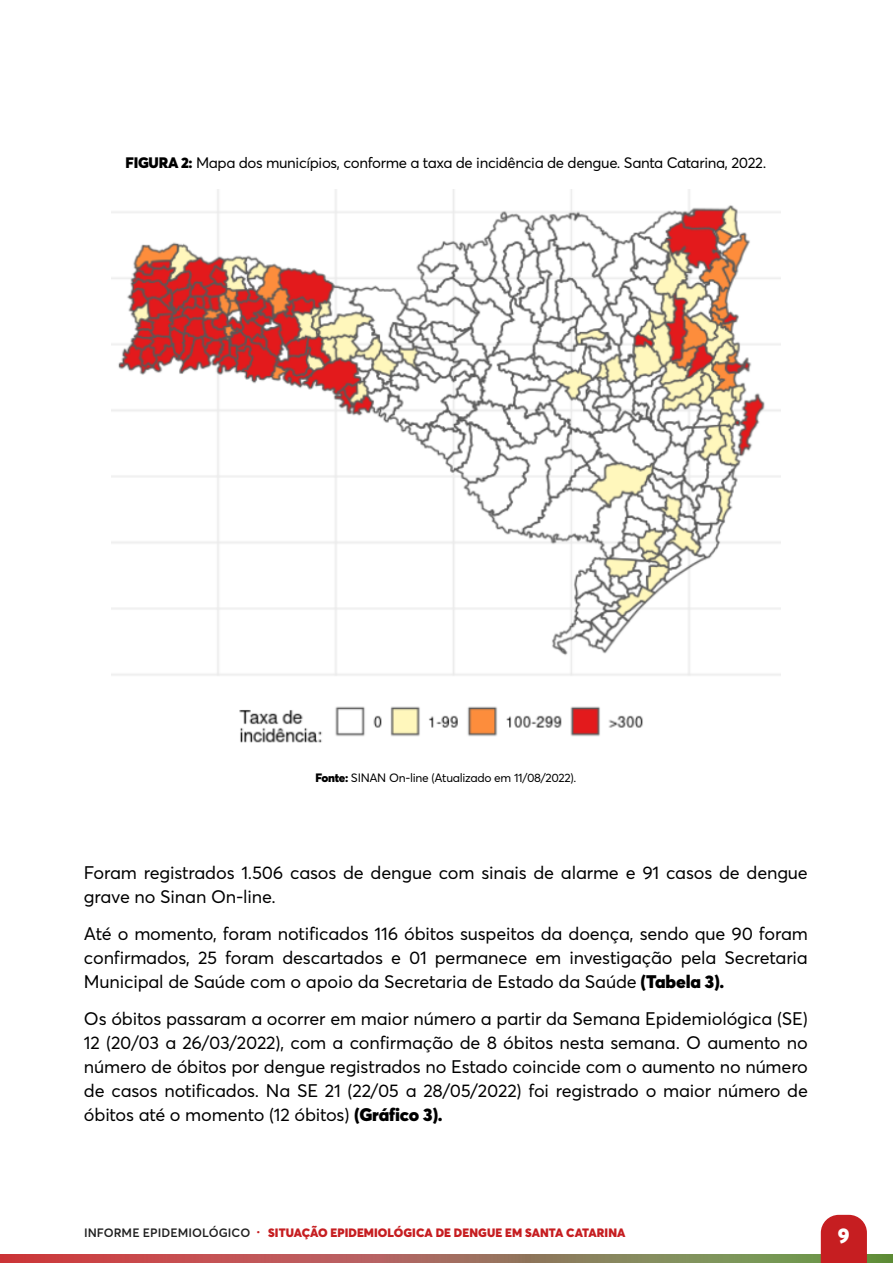
<style>
.page{position:relative;width:893px;height:1263px;background:#fff}
.page>*{position:absolute;margin:0;border:0;box-sizing:border-box;transform-origin:0 0}
.t1{font:900 21px "Averta";color:#fff}
.t2{font:18px/24px "Averta";letter-spacing:-.01em;color:#000;text-align:justify}
.t3{font:15px "Averta";letter-spacing:-.025em;color:#000}
.t4{font:900 12px "Averta";letter-spacing:.005em;color:#c61e21}
.t5{font:12px "Averta";letter-spacing:-.025em;color:#000}
.s1{font-weight:900}
.s2{font-weight:600;color:#202020}
</style>
<div class="page">
<svg style="left:0;top:1254px;width:385px;height:9px;background:#c44e50"></svg>
<svg style="left:385px;top:1254px;width:508px;height:9px;background:#89835a"></svg>
<svg style="left:821px;top:1215px;width:46px;height:48px;background:#c92b2e"></svg>
<img style="left:111px;top:189px;width:669px;height:554px">
<p class="t3" style="left:126px;top:153px;width:642px"><span class="s1">FIGURA 2:</span> Mapa dos municípios, conforme a taxa de incidência de dengue. Santa Catarina, 2022.</p>
<p class="t5" style="left:315px;top:770px;width:263px"><span class="s1">Fonte:</span> SINAN On-line (Atualizado em 11/08/2022).</p>
<p class="t2" style="left:84px;top:861px;width:725px">Foram registrados 1.506 casos de dengue com sinais de alarme e 91 casos de dengue grave no Sinan On-line.</p>
<p class="t2" style="left:84px;top:921px;width:725px">Até o momento, foram notificados 116 óbitos suspeitos da doença, sendo que 90 foram confirmados, 25 foram descartados e 01 permanece em investigação pela Secretaria Municipal de Saúde com o apoio da Secretaria de Estado da Saúde <span class="s1">(Tabela 3).</span></p>
<p class="t2" style="left:84px;top:1006px;width:725px">Os óbitos passaram a ocorrer em maior número a partir da Semana Epidemiológica (SE)<br>12 (20/03 a 26/03/2022), com a confirmação de 8 óbitos nesta semana. O aumento no número de óbitos por dengue registrados no Estado coincide com o aumento no número de casos notificados. Na SE 21 (22/05 a 28/05/2022) foi registrado o maior número de óbitos até o momento (12 óbitos) <span class="s1">(Gráfico 3).</span></p>
<p class="t4" style="left:84px;top:1225px;width:543px"><span class="s2">INFORME EPIDEMIOLÓGICO</span> · SITUAÇÃO EPIDEMIOLÓGICA DE DENGUE EM SANTA CATARINA</p>
<p class="t1" style="left:838px;top:1222px;width:13px">9</p>
</div>
